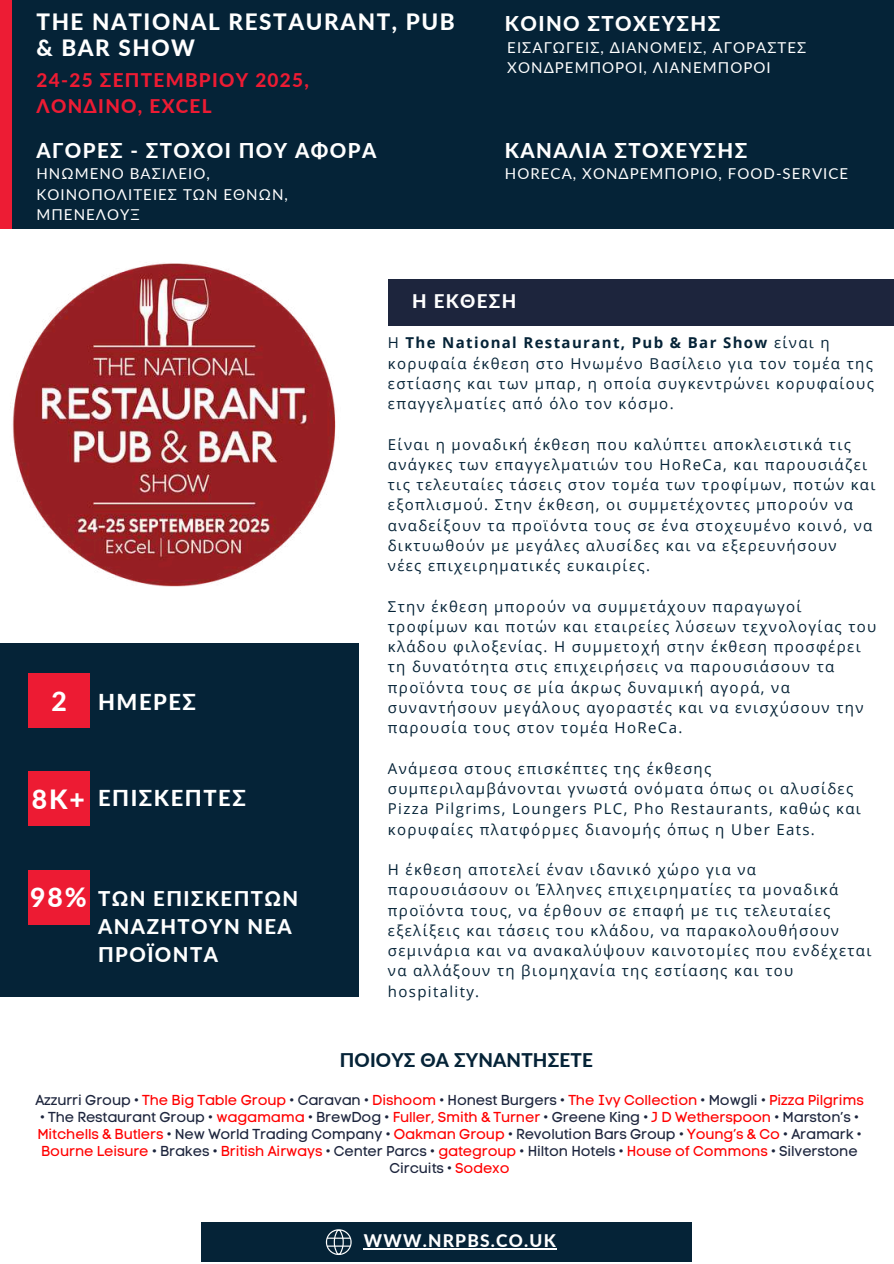
<style>
.page{position:relative;width:894px;height:1264px;background:#fff}
.page>*{position:absolute;margin:0;border:0;box-sizing:border-box;transform-origin:0 0}
.t1{font:800 22.5px/25.8px "Lato";letter-spacing:.07em;color:#fff}
.t2{font:800 21.9px "Lato";letter-spacing:.07em;color:#fff}
.t3{font:800 20.4px "Lato";letter-spacing:.07em;color:#fff}
.t4{font:800 20.25px/27.9px "Lato";letter-spacing:.07em;color:#fff}
.t5{font:800 18.9px/25.8px "Lato";letter-spacing:.07em;color:#ed1b33}
.t6{font:800 18.9px "Lato";letter-spacing:.01em;color:#052337}
.t7{font:800 18.75px "Lato";letter-spacing:.07em;color:#fff}
.t8{font:800 17.4px "Lato";letter-spacing:.07em;color:#fff}
.t9{font:15px/20.2px "Open Sans";letter-spacing:.09em;color:#052337}
.t10{font:15px/20.2px "Lato";letter-spacing:.07em;color:#fff}
.t11{font:14.25px/16.8px "Code Pro Normal LC";letter-spacing:-.01em;color:#1d253d;text-align:center}
.t12{font:14.25px "Code Pro Normal LC";letter-spacing:-.01em;color:#f00}
.s1{font-size:26.55px}
.s2{font-weight:700}
.s3{color:#1d253d}
.s4{color:#f00}
</style>
<div class="page">
<div style="left:201px;top:1222px;width:491px;height:39px;background:#052337"></div>
<hr style="left:364px;top:1248px;width:193px;height:1px;background:#fff">
<svg style="left:326px;top:1229px;width:25px;height:25px"></svg>
<div style="left:388px;top:279px;width:505px;height:46px;background:#1d253d"></div>
<div style="left:6px;top:0;width:887px;height:228px;background:#052337"></div>
<div style="left:0;top:0;width:11px;height:228px;background:#ed1c34"></div>
<div style="left:0;top:643px;width:359px;height:353px;background:#052337"></div>
<div style="left:29px;top:771px;width:61px;height:55px;background:#ed1b33"></div>
<div style="left:29px;top:869px;width:61px;height:55px;background:#ed1b33"></div>
<div style="left:29px;top:673px;width:61px;height:54px;background:#ed1b33"></div>
<img style="left:0;top:228px;width:373px;height:359px">
<h1 class="t1" style="left:36px;top:8px;width:419px">THE NATIONAL RESTAURANT, PUB &amp; BAR SHOW</h1>
<p class="t5" style="left:36px;top:67px;width:274px">24-25 ΣΕΠΤΕΜΒΡΙΟΥ 2025,<br>ΛΟΝΔΙΝΟ, EXCEL</p>
<h3 class="t3" style="left:504px;top:11px;width:217px">ΚΟΙΝΟ ΣΤΟΧΕΥΣΗΣ</h3>
<p class="t10" style="left:507px;top:37px;width:300px">ΕΙΣΑΓΩΓΕΙΣ, ΔΙΑΝΟΜΕΙΣ, ΑΓΟΡΑΣΤΕΣ<br>ΧΟΝΔΡΕΜΠΟΡΟΙ, ΛΙΑΝΕΜΠΟΡΟΙ</p>
<h3 class="t3" style="left:36px;top:138px;width:341px">ΑΓΟΡΕΣ - ΣΤΟΧΟΙ ΠΟΥ ΑΦΟΡΑ</h3>
<h3 class="t3" style="left:504px;top:138px;width:244px">ΚΑΝΑΛΙΑ ΣΤΟΧΕΥΣΗΣ</h3>
<p class="t10" style="left:36px;top:163px;width:253px">ΗΝΩΜΕΝΟ ΒΑΣΙΛΕΙΟ,<br>ΚΟΙΝΟΠΟΛΙΤΕΙΕΣ ΤΩΝ ΕΘΝΩΝ,<br>ΜΠΕΝΕΛΟΥΞ</p>
<h2 class="t2" style="left:52px;top:688px;width:146px"><span class="s1">2</span> ΗΜΕΡΕΣ</h2>
<h2 class="t2" style="left:32px;top:784px;width:215px"><span class="s1">8Κ+</span> ΕΠΙΣΚΕΠΤΕΣ</h2>
<h3 class="t4" style="left:98px;top:884px;width:201px;text-indent:-68px"><span class="s1">98%</span> ΤΩΝ ΕΠΙΣΚΕΠΤΩΝ<br>ΑΝΑΖΗΤΟΥΝ ΝΕΑ<br>ΠΡΟΪΟΝΤΑ</h3>
<p class="t10" style="left:504px;top:163px;width:345px">HORECA, ΧΟΝΔΡΕΜΠΟΡΙΟ, FOOD-SERVICE</p>
<p class="t7" style="left:412px;top:290px;width:105px">Η ΕΚΘΕΣΗ</p>
<p class="t9" style="left:388px;top:332px;width:487px">Η <span class="s2">The National Restaurant, Pub &amp; Bar Show</span> είναι η κορυφαία έκθεση στο Ηνωμένο Βασίλειο για τον τομέα της εστίασης και των μπαρ, η οποία συγκεντρώνει κορυφαίους επαγγελματίες από όλο τον κόσμο.</p>
<p class="t9" style="left:388px;top:433px;width:489px">Είναι η μοναδική έκθεση που καλύπτει αποκλειστικά τις ανάγκες των επαγγελματιών του HoReCa, και παρουσιάζει τις τελευταίες τάσεις στον τομέα των τροφίμων, ποτών και εξοπλισμού. Στην έκθεση, οι συμμετέχοντες μπορούν να αναδείξουν τα προϊόντα τους σε ένα στοχευμένο κοινό, να δικτυωθούν με μεγάλες αλυσίδες και να εξερευνήσουν<br>νέες επιχειρηματικές ευκαιρίες.</p>
<p class="t9" style="left:388px;top:595px;width:490px">Στην έκθεση μπορούν να συμμετάχουν παραγωγοί τροφίμων και ποτών και εταιρείες λύσεων τεχνολογίας του κλάδου φιλοξενίας. Η συμμετοχή στην έκθεση προσφέρει τη δυνατότητα στις επιχειρήσεις να παρουσιάσουν τα προϊόντα τους σε μία άκρως δυναμική αγορά, να συναντήσουν μεγάλους αγοραστές και να ενισχύσουν την παρουσία τους στον τομέα HoReCa.</p>
<p class="t9" style="left:388px;top:757px;width:474px">Ανάμεσα στους επισκέπτες της έκθεσης συμπεριλαμβάνονται γνωστά ονόματα όπως οι αλυσίδες Pizza Pilgrims, Loungers PLC, Pho Restaurants, καθώς και κορυφαίες πλατφόρμες διανομής όπως η Uber Eats.</p>
<p class="t9" style="left:388px;top:859px;width:485px">Η έκθεση αποτελεί έναν ιδανικό χώρο για να παρουσιάσουν οι Έλληνες επιχειρηματίες τα μοναδικά προϊόντα τους, να έρθουν σε επαφή με τις τελευταίες εξελίξεις και τάσεις του κλάδου, να παρακολουθήσουν σεμινάρια και να ανακαλύψουν καινοτομίες που ενδέχεται να αλλάξουν τη βιομηχανία της εστίασης και του hospitality.</p>
<p class="t6" style="left:339px;top:1047px;width:254px">ΠΟΙΟΥΣ ΘΑ ΣΥΝΑΝΤΗΣΕΤΕ</p>
<p class="t12" style="left:35px;top:1091px;width:829px"><span class="s3">Azzurri Group •</span> The Big Table Group <span class="s3">• Caravan •</span> Dishoom <span class="s3">• Honest Burgers •</span> The Ivy Collection <span class="s3">• Mowgli •</span> Pizza Pilgrims</p>
<p class="t11" style="left:37px;top:1108px;width:825px">• The Restaurant Group • <span class="s4">wagamama</span> • BrewDog • <span class="s4">Fuller, Smith &amp; Turner</span> • Greene King • <span class="s4">J D Wetherspoon</span> • Marston’s • <span class="s4">Mitchells &amp; Butlers</span> • New World Trading Company • <span class="s4">Oakman Group</span> • Revolution Bars Group • <span class="s4">Young’s &amp; Co</span> • Aramark • <span class="s4">Bourne Leisure</span> • Brakes • <span class="s4">British Airways</span> • Center Parcs • <span class="s4">gategroup</span> • Hilton Hotels • <span class="s4">House of Commons</span> • Silverstone Circuits • <span class="s4">Sodexo</span></p>
<p class="t8" style="left:364px;top:1229px;width:193px">WWW.NRPBS.CO.UK</p>
</div>
